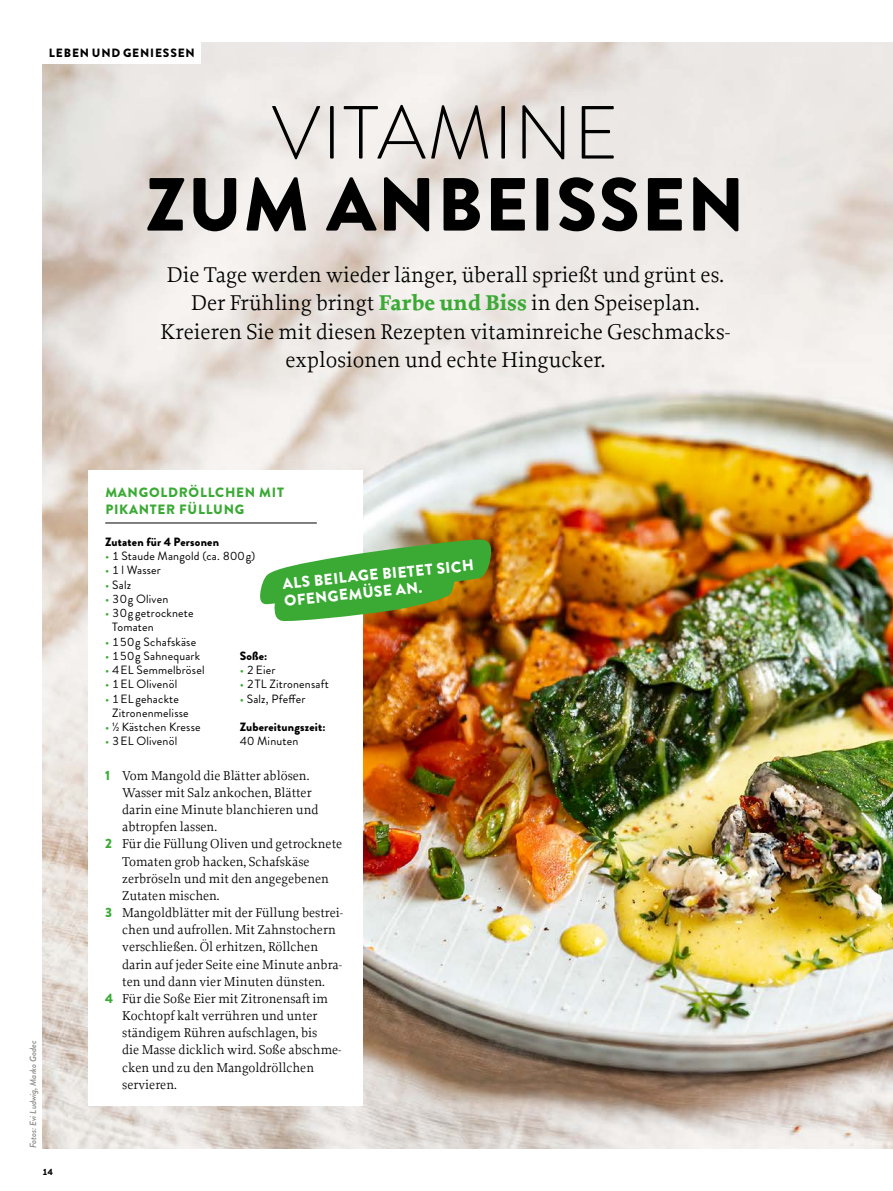
<style>
.page{position:relative;width:893px;height:1191px;background:#fff}
.page>*{position:absolute;margin:0;border:0;box-sizing:border-box;transform-origin:0 0}
.t1{font:900 75px "Brandon Grotesque";letter-spacing:.02em;color:#000}
.t2{font:300 75px "Brandon Grotesque";letter-spacing:.02em;color:#000}
.t3{font:22.5px/28.5px "Proforma";color:#000;text-align:center}
.t4{font:900 15.45px/17.4px "Brandon Grotesque";color:#fff}
.t5{font:13.5px "Proforma";color:#000}
.t6{font:900 13.5px/17.1px "Brandon Grotesque";letter-spacing:.055em;color:#3aaa34}
.t7{font:12px/14.2px "Brandon Grotesque";letter-spacing:.015em;color:#000}
.t8{font:900 12px "Brandon Grotesque";letter-spacing:.015em;color:#000}
.t9{font:900 12px "Brandon Grotesque";letter-spacing:.07em;color:#000}
.t10{font:italic 500 9px "Brandon Grotesque";color:#878786}
.t11{font:900 9px "Brandon Grotesque";color:#000}
.s1{font-weight:700;color:#3aaa34}
.s2{color:#3aaa34}
.s3{font-family:"Brandon Grotesque";font-weight:900;color:#3aaa34}
</style>
<div class="page">
<img style="left:43px;top:43px;width:850px;height:1105px">
<div style="left:88px;top:471px;width:274px;height:635px;background:#fff"></div>
<svg style="left:260px;top:539px;width:234px;height:83px"></svg>
<hr style="left:105px;top:522px;width:212px;height:1px;background:#000">
<div style="left:43px;top:43px;width:158px;height:21px;background:#fff"></div>
<p class="t9" style="left:49px;top:45px;width:147px">LEBEN UND GENIESSEN</p>
<h1 class="t2" style="left:272px;top:81px;width:348px">VITAMINE</h1>
<h1 class="t1" style="left:146px;top:152px;width:601px">ZUM ANBEISSEN</h1>
<h2 class="t3" style="left:161px;top:260px;width:571px">Die Tage werden wieder länger, überall sprießt und grünt es.<br>Der Frühling bringt <span class="s1">Farbe und Biss</span> in den Speiseplan.<br>Kreieren Sie mit diesen Rezepten vitaminreiche Geschmacks&shy;explosionen und echte Hingucker.</h2>
<p class="t10" style="left:27px;top:1148px;width:110px;rotate:-90deg">Fotos: Evi Ludwig, Marko Godec</p>
<p class="t11" style="left:43px;top:1165px;width:12px">14</p>
<p class="t6" style="left:105px;top:484px;width:180px">MANGOLDRÖLLCHEN MIT<br>PIKANTER FÜLLUNG</p>
<p class="t8" style="left:105px;top:533px;width:115px">Zutaten für 4 Personen</p>
<p class="t7" style="left:105px;top:549px;width:152px"><span class="s2">•</span> 1 Staude Mangold (ca. 800g)</p>
<p class="t7" style="left:105px;top:563px;width:57px"><span class="s2">•</span> 1 l Wasser</p>
<p class="t7" style="left:105px;top:577px;width:27px"><span class="s2">•</span> Salz</p>
<p class="t7" style="left:105px;top:592px;width:65px"><span class="s2">•</span> 30g Oliven</p>
<p class="t7" style="left:112px;top:606px;width:83px;text-indent:-7px"><span class="s2">•</span> 30g getrocknete<br>Tomaten</p>
<p class="t7" style="left:105px;top:634px;width:93px"><span class="s2">•</span> 150g Schafskäse</p>
<p class="t7" style="left:105px;top:649px;width:96px"><span class="s2">•</span> 150g Sahnequark</p>
<p class="t7" style="left:105px;top:663px;width:101px"><span class="s2">•</span> 4EL Semmelbrösel</p>
<p class="t7" style="left:105px;top:677px;width:74px"><span class="s2">•</span> 1EL Olivenöl</p>
<p class="t7" style="left:112px;top:691px;width:78px;text-indent:-7px"><span class="s2">•</span> 1EL gehackte<br>Zitronenmelisse</p>
<p class="t7" style="left:105px;top:720px;width:97px"><span class="s2">•</span> ½ Kästchen Kresse</p>
<p class="t7" style="left:105px;top:734px;width:74px"><span class="s2">•</span> 3EL Olivenöl</p>
<p class="t5" style="left:105px;top:767px;width:206px"><span class="s3">1</span> Vom Mangold die Blätter ablösen.</p>
<p class="t5" style="left:122px;top:784px;width:191px">Wasser mit Salz ankochen, Blätter</p>
<p class="t5" style="left:122px;top:801px;width:198px">darin eine Minute blanchieren und</p>
<p class="t5" style="left:122px;top:818px;width:96px">abtropfen lassen.</p>
<p class="t5" style="left:105px;top:835px;width:238px"><span class="s3">2</span> Für die Füllung Oliven und getrocknete</p>
<p class="t5" style="left:122px;top:853px;width:189px">Tomaten grob hacken, Schafskäse</p>
<p class="t5" style="left:122px;top:870px;width:208px">zerbröseln und mit den angegebenen</p>
<p class="t5" style="left:122px;top:887px;width:99px">Zutaten mischen.</p>
<p class="t5" style="left:105px;top:904px;width:240px"><span class="s3">3</span> Mangoldblätter mit der Füllung bestrei-</p>
<p class="t5" style="left:122px;top:921px;width:215px">chen und aufrollen. Mit Zahnstochern</p>
<p class="t5" style="left:122px;top:938px;width:197px">verschließen. Öl erhitzen, Röllchen</p>
<p class="t5" style="left:122px;top:956px;width:221px">darin auf jeder Seite eine Minute anbra-</p>
<p class="t5" style="left:122px;top:973px;width:204px">ten und dann vier Minuten dünsten.</p>
<p class="t5" style="left:105px;top:990px;width:224px"><span class="s3">4</span> Für die Soße Eier mit Zitronensaft im</p>
<p class="t5" style="left:122px;top:1007px;width:197px">Kochtopf kalt verrühren und unter</p>
<p class="t5" style="left:122px;top:1024px;width:197px">ständigem Rühren aufschlagen, bis</p>
<p class="t5" style="left:122px;top:1041px;width:221px">die Masse dicklich wird. Soße abschme-</p>
<p class="t5" style="left:122px;top:1059px;width:193px">cken und zu den Mangoldröllchen</p>
<p class="t5" style="left:122px;top:1076px;width:56px">servieren.</p>
<p class="t4" style="left:282px;top:574px;width:193px;rotate:-5deg">ALS BEILAGE BIETET SICH<br>OFENGEMÜSE AN.</p>
<p class="t8" style="left:240px;top:647px;width:29px">Soße:</p>
<p class="t7" style="left:240px;top:663px;width:37px"><span class="s2">•</span> 2 Eier</p>
<p class="t7" style="left:240px;top:677px;width:91px"><span class="s2">•</span> 2TL Zitronensaft</p>
<p class="t7" style="left:240px;top:691px;width:67px"><span class="s2">•</span> Salz, Pfeffer</p>
<p class="t8" style="left:240px;top:718px;width:87px">Zubereitungszeit:</p>
<p class="t7" style="left:240px;top:734px;width:60px">40 Minuten</p>
</div>
